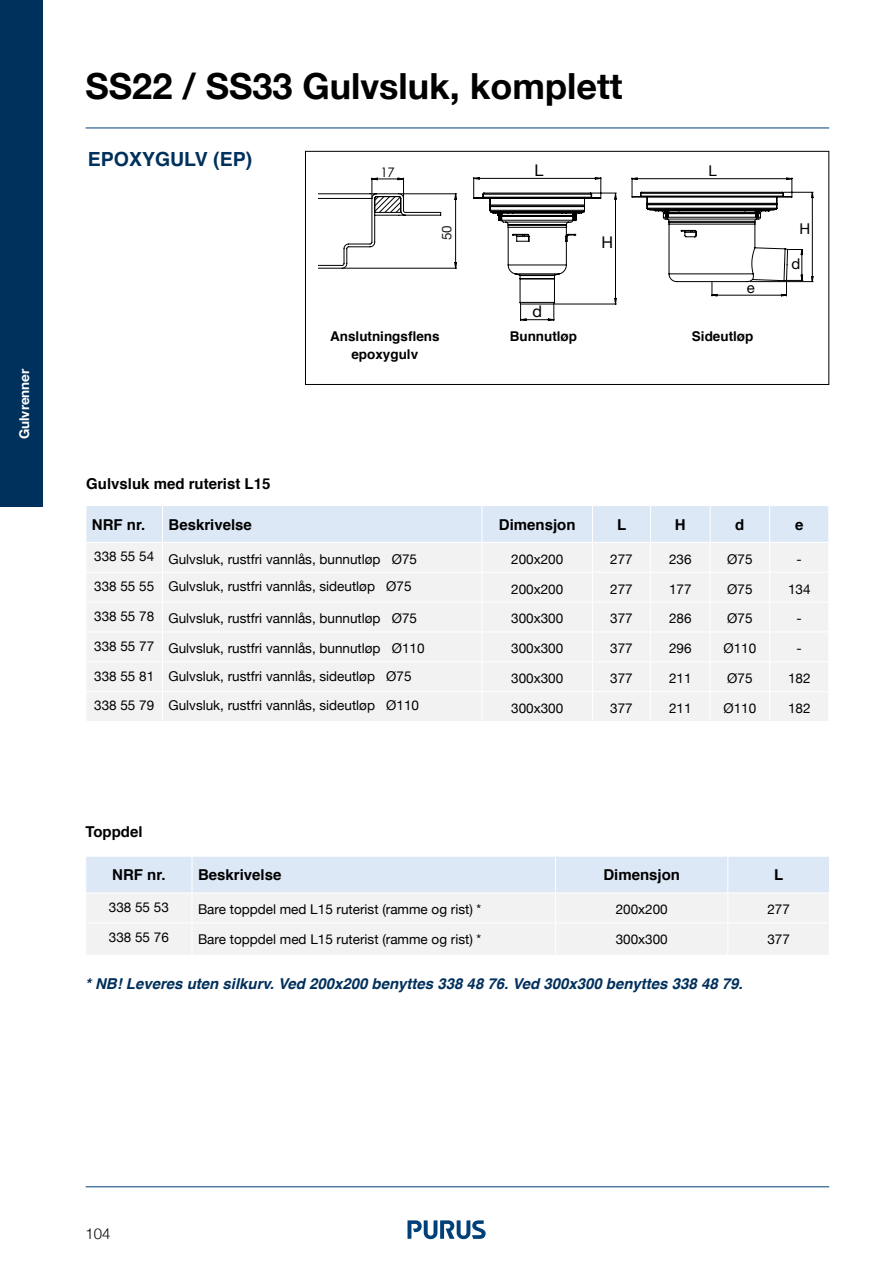
<style>
.page{position:relative;width:893px;height:1263px;background:#fff}
.page>*{position:absolute;margin:0;border:0;box-sizing:border-box;transform-origin:0 0}
.t1{font:700 36px "Helvetica Neue";color:#000}
.t2{font:700 19.5px "Helvetica";color:#00305c}
.t3{font:16.2px "Helvetica Neue LT Std";color:#000}
.t4{font:700 15px "Helvetica";color:#000}
.t5{font:italic 700 15px "Helvetica";color:#00305c}
.t6{font:15px "Helvetica Neue LT Std";color:#000}
.t7{font:300 15px "Helvetica Neue";color:#000}
.t8{font:13.5px "Helvetica Neue";color:#000}
.t9{font:700 13.5px/18px "Helvetica";color:#000;text-align:center}
.t10{font:700 13.5px "Helvetica Neue";color:#fff}
.t11{font:13.5px "Helvetica Neue LT Std";color:#1d1d1b}
.t12{font:13.05px "Century Gothic";color:#010202}
</style>
<div class="page">
<svg style="left:407px;top:1220px;width:79px;height:19px"></svg>
<div style="left:0;top:0;width:43px;height:506px;background:#00305c"></div>
<hr style="left:86px;top:128px;width:743px;height:1px;background:#004079">
<hr style="left:86px;top:1186px;width:743px;height:1px;background:#004079">
<svg style="left:473px;top:177px;width:143px;height:144px"></svg>
<svg style="left:632px;top:178px;width:181px;height:118px"></svg>
<svg style="left:319px;top:178px;width:138px;height:90px"></svg>
<div style="left:305px;top:151px;width:524px;height:234px;border:1px solid #000"></div>
<svg style="left:86px;top:506px;width:742px;height:215px"></svg>
<div style="left:87px;top:924px;width:742px;height:30px;background:#f2f2f2"></div>
<hr style="left:192px;top:923px;width:1px;height:32px;background:#fff">
<svg style="left:86px;top:857px;width:743px;height:65px"></svg>
<hr style="left:555px;top:923px;width:1px;height:32px;background:#fff">
<hr style="left:727px;top:923px;width:1px;height:32px;background:#fff">
<p class="t10" style="left:14px;top:439px;width:72px;rotate:-90deg">Gulvrenner</p>
<h1 class="t1" style="left:86px;top:58px;width:538px">SS22 / SS33 Gulvsluk, komplett</h1>
<h2 class="t2" style="left:88px;top:143px;width:166px">Epoxyg ulv (EP)</h2>
<p class="t12" style="left:380px;top:163px;width:16px">17</p>
<p class="t11" style="left:439px;top:240px;width:16px;rotate:-90deg">50</p>
<p class="t3" style="left:534px;top:160px;width:11px">L</p>
<p class="t3" style="left:532px;top:302px;width:11px">d</p>
<p class="t3" style="left:601px;top:232px;width:13px">H</p>
<p class="t6" style="left:708px;top:162px;width:10px">L</p>
<p class="t6" style="left:747px;top:279px;width:10px">e</p>
<p class="t9" style="left:330px;top:327px;width:111px">Anslutningsflens epoxygulv</p>
<p class="t9" style="left:510px;top:327px;width:69px">Bunnutløp</p>
<p class="t9" style="left:692px;top:327px;width:63px">Sideutløp</p>
<p class="t6" style="left:799px;top:220px;width:12px">H</p>
<p class="t6" style="left:791px;top:255px;width:10px">d</p>
<p class="t4" style="left:86px;top:471px;width:186px">Gulvsluk med ruterist L15</p>
<p class="t4" style="left:92px;top:512px;width:55px">NRF nr.</p>
<p class="t4" style="left:168px;top:512px;width:85px">Beskrivelse</p>
<p class="t4" style="left:499px;top:512px;width:78px">Dimensjon</p>
<p class="t4" style="left:617px;top:512px;width:9px">L</p>
<p class="t4" style="left:675px;top:512px;width:12px">H</p>
<p class="t4" style="left:735px;top:512px;width:11px">d</p>
<p class="t4" style="left:795px;top:512px;width:10px">e</p>
<p class="t8" style="left:94px;top:549px;width:324px">338 55 54 Gulvsluk, rustfri vannlås, bunnutløp Ø75</p>
<p class="t8" style="left:511px;top:549px;width:54px">200x200</p>
<p class="t8" style="left:610px;top:549px;width:24px">277</p>
<p class="t8" style="left:669px;top:549px;width:24px">236</p>
<p class="t8" style="left:727px;top:549px;width:27px">Ø75</p>
<p class="t8" style="left:797px;top:549px;width:7px">-</p>
<p class="t8" style="left:94px;top:576px;width:319px">338 55 55 Gulvsluk, rustfri vannlås, sideutløp Ø75</p>
<p class="t8" style="left:511px;top:579px;width:54px">200x200</p>
<p class="t8" style="left:610px;top:579px;width:24px">277</p>
<p class="t8" style="left:669px;top:579px;width:24px">177</p>
<p class="t8" style="left:727px;top:579px;width:27px">Ø75</p>
<p class="t8" style="left:788px;top:579px;width:24px">134</p>
<p class="t8" style="left:94px;top:609px;width:324px">338 55 78 Gulvsluk, rustfri vannlås, bunnutløp Ø75</p>
<p class="t8" style="left:511px;top:609px;width:54px">300x300</p>
<p class="t8" style="left:610px;top:609px;width:24px">377</p>
<p class="t8" style="left:669px;top:609px;width:24px">286</p>
<p class="t8" style="left:727px;top:609px;width:27px">Ø75</p>
<p class="t8" style="left:797px;top:609px;width:7px">-</p>
<p class="t8" style="left:94px;top:639px;width:332px">338 55 77 Gulvsluk, rustfri vannlås, bunnutløp Ø110</p>
<p class="t8" style="left:511px;top:639px;width:54px">300x300</p>
<p class="t8" style="left:610px;top:639px;width:24px">377</p>
<p class="t8" style="left:669px;top:639px;width:24px">296</p>
<p class="t8" style="left:723px;top:639px;width:34px">Ø110</p>
<p class="t8" style="left:797px;top:639px;width:7px">-</p>
<p class="t8" style="left:94px;top:666px;width:319px">338 55 81 Gulvsluk, rustfri vannlås, sideutløp Ø75</p>
<p class="t8" style="left:511px;top:668px;width:54px">300x300</p>
<p class="t8" style="left:610px;top:668px;width:24px">377</p>
<p class="t8" style="left:669px;top:668px;width:24px">211</p>
<p class="t8" style="left:727px;top:668px;width:27px">Ø75</p>
<p class="t8" style="left:788px;top:668px;width:24px">182</p>
<p class="t8" style="left:94px;top:696px;width:326px">338 55 79 Gulvsluk, rustfri vannlås, sideutløp Ø110</p>
<p class="t8" style="left:511px;top:698px;width:54px">300x300</p>
<p class="t8" style="left:610px;top:698px;width:24px">377</p>
<p class="t8" style="left:669px;top:698px;width:24px">211</p>
<p class="t8" style="left:723px;top:698px;width:34px">Ø110</p>
<p class="t8" style="left:788px;top:698px;width:24px">182</p>
<p class="t4" style="left:85px;top:820px;width:59px">Toppdel</p>
<p class="t4" style="left:112px;top:863px;width:55px">NRF nr.</p>
<p class="t4" style="left:198px;top:863px;width:85px">Beskrivelse</p>
<p class="t4" style="left:603px;top:863px;width:78px">Dimensjon</p>
<p class="t4" style="left:774px;top:863px;width:9px">L</p>
<p class="t8" style="left:109px;top:897px;width:62px">338 55 53</p>
<p class="t8" style="left:198px;top:900px;width:285px">Bare toppdel med L15 ruterist (ramme og rist) *</p>
<p class="t8" style="left:616px;top:900px;width:54px">200x200</p>
<p class="t8" style="left:767px;top:900px;width:24px">277</p>
<p class="t8" style="left:109px;top:927px;width:62px">338 55 76</p>
<p class="t8" style="left:198px;top:930px;width:285px">Bare toppdel med L15 ruterist (ramme og rist) *</p>
<p class="t8" style="left:616px;top:930px;width:54px">300x300</p>
<p class="t8" style="left:767px;top:930px;width:24px">377</p>
<p class="t5" style="left:85px;top:972px;width:659px">* NB! Leveres uten silkurv. Ved 200x200 benyttes 338 48 76. Ved 300x300 benyttes 338 48 79.</p>
<p class="t7" style="left:86px;top:1222px;width:27px">104</p>
</div>
